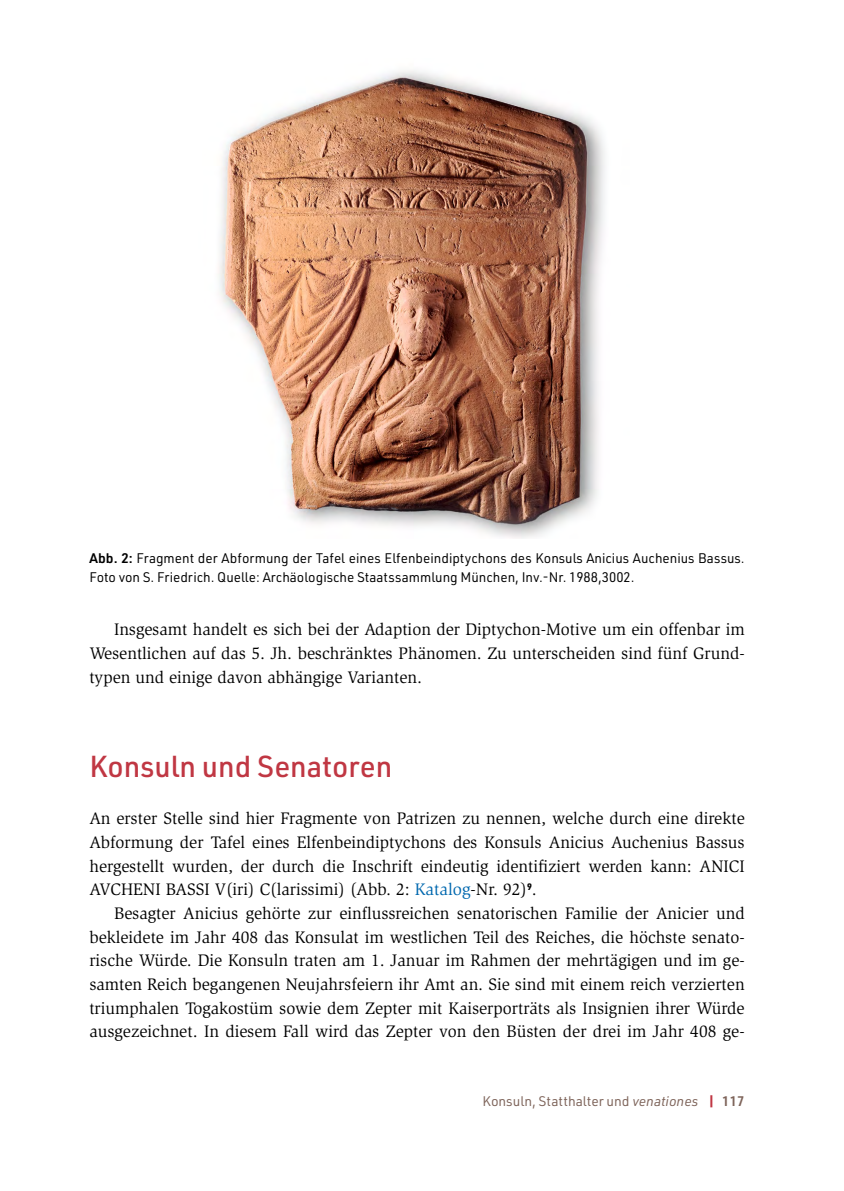
<style>
.page{position:relative;width:844px;height:1191px;background:#fff}
.page>*{position:absolute;margin:0;border:0;box-sizing:border-box;transform-origin:0 0}
.KUP_4__Kapuitelübers{font:500 29.75px "URWDIN";color:#c03743}
.KUP_6__Fließtext{font:17.15px/23.6px "Slimbach Std";color:#000;text-align:justify}
.KUP_7__Bildunterschr{font:13.65px/18.9px "URWDIN";color:#000}
.t1{font:13.65px "URWDIN";color:#7e645a}
.s1{font-weight:600}
.s2{color:#0068af}
.s3{font-style:italic}
.s4{font-weight:900;color:#c03743}
</style>
<div class="page">
<img style="left:218px;top:70px;width:387px;height:468px">
<p class="KUP_7__Bildunterschr" style="left:89px;top:548px;width:656px"><span class="s1">Abb. 2:</span> Fragment der Abformung der Tafel eines Elfenbeindiptychons des Konsuls Anicius Auchenius Bassus.<br>Foto von S. Friedrich. Quelle: Archäologische Staatssammlung München, Inv.-Nr. 1988,3002.</p>
<p class="KUP_6__Fließtext" style="left:89px;top:618px;width:656px;text-indent:25px">Insgesamt handelt es sich bei der Adaption der Diptychon-Motive um ein offenbar im Wesentlichen auf das 5. Jh. beschränktes Phänomen. Zu unterscheiden sind fünf Grund&shy;typen und einige davon abhängige Varianten.</p>
<p class="KUP_4__Kapuitelübers" style="left:89px;top:746px;width:304px">Konsuln und Senatoren</p>
<p class="KUP_6__Fließtext" style="left:89px;top:807px;width:656px">An erster Stelle sind hier Fragmente von Patrizen zu nennen, welche durch eine direkte Abformung der Tafel eines Elfenbeindiptychons des Konsuls Anicius Auchenius Bassus hergestellt wurden, der durch die Inschrift eindeutig identifiziert werden kann: ANICI AVCHENI BASSI V(iri) C(larissimi) (Abb. 2: <span class="s2">Katalog</span>-Nr. 92)<sup>9</sup>.</p>
<p class="KUP_6__Fließtext" style="left:89px;top:901px;width:656px;text-indent:25px">Besagter Anicius gehörte zur einflussreichen senatorischen Familie der Anicier und bekleidete im Jahr 408 das Konsulat im westlichen Teil des Reiches, die höchste senato&shy;rische Würde. Die Konsuln traten am 1. Januar im Rahmen der mehrtägigen und im ge&shy;samten Reich begangenen Neujahrsfeiern ihr Amt an. Sie sind mit einem reich verzierten triumphalen Togakostüm sowie dem Zepter mit Kaiserporträts als Insignien ihrer Würde ausgezeichnet. In diesem Fall wird das Zepter von den Büsten der drei im Jahr 408 ge-</p>
<p class="t1" style="left:482px;top:1092px;width:264px">Konsuln, Statthalter und <span class="s3">venationes</span> <span class="s4">|</span> <span class="s1">117</span></p>
</div>
